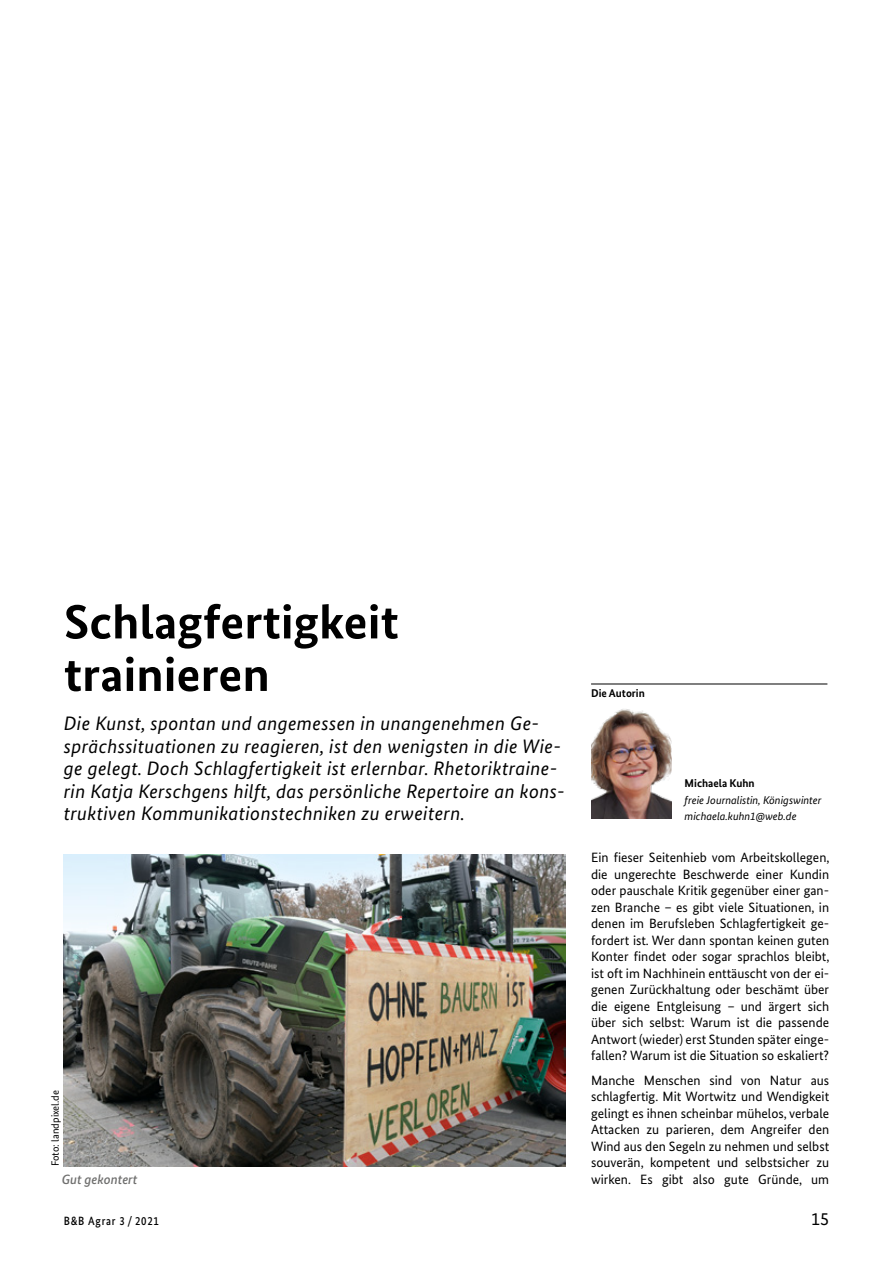
<style>
.page{position:relative;width:893px;height:1263px;background:#fff}
.page>*{position:absolute;margin:0;border:0;box-sizing:border-box;transform-origin:0 0}
.t1{font:700 48px/52.5px "Bundes Sans";color:#000;scale:1.05 1}
.t2{font:italic 19.5px/22.5px "Bundes Sans";letter-spacing:.02em;color:#000}
.t3{font:18px "Bundes Sans";color:#000}
.t4{font:13.5px/16.5px "Bundes Sans";color:#000;text-align:justify}
.t5{font:italic 500 13.5px "Bundes Sans";color:#6f6f6e}
.t6{font:500 12px "Bundes Sans";letter-spacing:.07em;color:#000;scale:.9 1}
.t7{font:italic 11.25px/16.5px "Bundes Sans";color:#000}
.t8{font:700 11.25px "Bundes Sans";color:#000}
.t9{font:10.5px "Bundes Sans";color:#000}
</style>
<div class="page">
<hr style="left:591px;top:684px;width:236px;height:1px;background:#000">
<img style="left:591px;top:709px;width:81px;height:110px">
<img style="left:63px;top:855px;width:503px;height:311px">
<h1 class="t1" style="left:64px;top:595px;width:321px">Schlagfertigkeit trainieren</h1>
<p class="t2" style="left:64px;top:712px;width:502px">Die Kunst, spontan und angemessen in unangenehmen Ge&shy;sprächssituationen zu reagieren, ist den wenigsten in die Wie&shy;ge gelegt. Doch Schlagfertigkeit ist erlernbar. Rhetoriktraine&shy;rin Katja Kerschgens hilft, das persönliche Repertoire an kons&shy;truktiven Kommunikationstechniken zu erweitern.</p>
<p class="t9" style="left:49px;top:1166px;width:78px;rotate:-90deg">Foto: landpixel.de</p>
<p class="t5" style="left:62px;top:1171px;width:77px">Gut gekontert</p>
<p class="t8" style="left:591px;top:686px;width:55px">Die Autorin</p>
<p class="t8" style="left:685px;top:777px;width:72px">Michaela Kuhn</p>
<p class="t7" style="left:685px;top:792px;width:138px">freie Journalistin, Königswinter michaela.kuhn1@web.de</p>
<p class="t4" style="left:591px;top:849px;width:240px">Ein fieser Seitenhieb vom Arbeitskollegen, die ungerechte Beschwerde einer Kundin oder pauschale Kritik gegenüber einer gan&shy;zen Branche – es gibt viele Situationen, in denen im Berufsleben Schlagfertigkeit ge&shy;fordert ist. Wer dann spontan keinen guten Konter findet oder sogar sprachlos bleibt, ist oft im Nachhinein enttäuscht von der ei&shy;genen Zurückhaltung oder beschämt über die eigene Entgleisung – und ärgert sich über sich selbst: Warum ist die passende Antwort (wieder) erst Stunden später einge&shy;fallen? Warum ist die Situation so eskaliert?</p>
<p class="t4" style="left:591px;top:1072px;width:240px">Manche Menschen sind von Natur aus schlagfertig. Mit Wortwitz und Wendigkeit gelingt es ihnen scheinbar mühelos, verbale Attacken zu parieren, dem Angreifer den Wind aus den Segeln zu nehmen und selbst souverän, kompetent und selbstsicher zu wirken. Es gibt also gute Gründe, um</p>
<p class="t6" style="left:64px;top:1213px;width:107px">B&amp;B Agrar 3 / 2021</p>
<h3 class="t3" style="left:811px;top:1208px;width:19px">15</h3>
</div>
